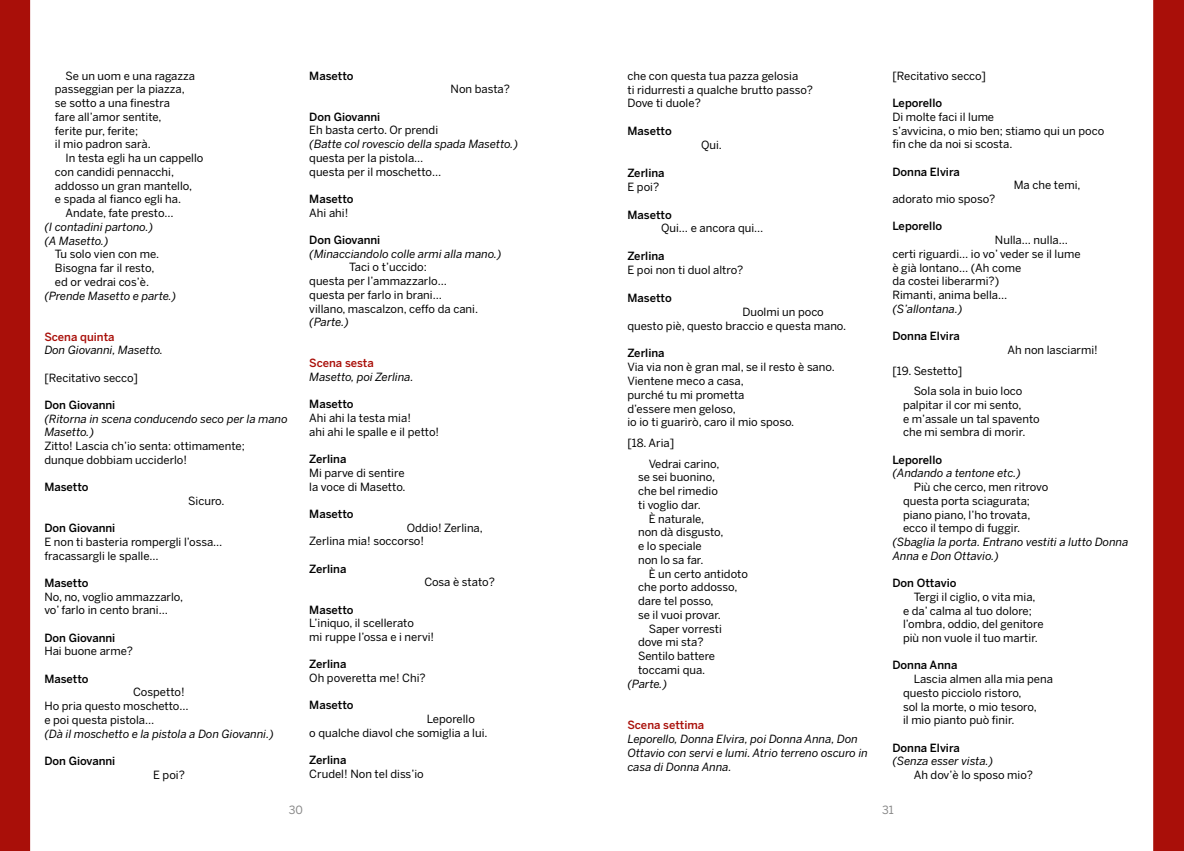
<style>
.page{position:relative;width:1184px;height:851px;background:#fff}
.page>*{position:absolute;margin:0;border:0;box-sizing:border-box;transform-origin:0 0}
.t1{font:11.25px/13.8px "Benton Sans";color:#000}
.t2{font:italic 11.25px/13.8px "Benton Sans";color:#000}
.t3{font:500 11.25px "Benton Sans";color:#000}
.t4{font:500 11.25px "Benton Sans";color:#a90f09}
.t5{font:11.25px "Benton Sans";color:#878787}
</style>
<div class="page">
<svg style="left:1153px;top:0;width:30px;height:850px;background:#ac1813"></svg>
<div style="left:0;top:0;width:30px;height:850px;background:#a90f09"></div>
<p class="t1" style="left:55px;top:68px;width:142px;text-indent:11px">Se un uom e una ragazza passeggian per la piazza, se sotto a una finestra<br>fare all’amor sentite,<br>ferite pur, ferite;<br>il mio padron sarà.</p>
<p class="t1" style="left:66px;top:151px;width:139px">In testa egli ha un cappello</p>
<p class="t1" style="left:55px;top:165px;width:121px">con candidi pennacchi,</p>
<p class="t1" style="left:55px;top:178px;width:139px">addosso un gran mantello,</p>
<p class="t1" style="left:55px;top:192px;width:128px">e spada al fianco egli ha.</p>
<p class="t1" style="left:66px;top:206px;width:110px">Andate, fate presto…</p>
<p class="t2" style="left:44px;top:220px;width:110px">(I contadini partono.) (A Masetto.)</p>
<p class="t1" style="left:55px;top:247px;width:106px">Tu solo vien con me.<br>Bisogna far il resto, ed or vedrai cos’è.</p>
<p class="t2" style="left:44px;top:288px;width:133px">(Prende Masetto e parte.)</p>
<p class="t4" style="left:44px;top:330px;width:72px">Scena quinta</p>
<p class="t2" style="left:44px;top:343px;width:120px">Don Giovanni, Masetto.</p>
<p class="t1" style="left:44px;top:370px;width:95px">[Recitativo secco]</p>
<p class="t3" style="left:44px;top:398px;width:72px">Don Giovanni</p>
<p class="t2" style="left:44px;top:411px;width:245px">(Ritorna in scena conducendo seco per la mano<br>Masetto.)</p>
<p class="t1" style="left:44px;top:439px;width:202px">Zitto! Lascia ch’io senta: ottimamente; dunque dobbiam ucciderlo!</p>
<p class="t3" style="left:44px;top:480px;width:46px">Masetto</p>
<p class="t1" style="left:188px;top:493px;width:38px">Sicuro.</p>
<p class="t3" style="left:44px;top:521px;width:72px">Don Giovanni</p>
<p class="t1" style="left:44px;top:534px;width:179px">E non ti basteria rompergli l’ossa… fracassargli le spalle…</p>
<p class="t3" style="left:44px;top:576px;width:46px">Masetto</p>
<p class="t1" style="left:44px;top:589px;width:140px">No, no, voglio ammazzarlo, vo’ farlo in cento brani…</p>
<p class="t3" style="left:44px;top:630px;width:72px">Don Giovanni</p>
<p class="t1" style="left:44px;top:644px;width:90px">Hai buone arme?</p>
<p class="t3" style="left:44px;top:671px;width:46px">Masetto</p>
<p class="t1" style="left:44px;top:685px;width:146px;text-indent:89px">Cospetto!<br>Ho pria questo moschetto… e poi questa pistola…</p>
<p class="t2" style="left:44px;top:726px;width:231px">(Dà il moschetto e la pistola a Don Giovanni.)</p>
<p class="t3" style="left:44px;top:754px;width:72px">Don Giovanni</p>
<p class="t1" style="left:153px;top:767px;width:33px">E poi?</p>
<p class="t3" style="left:309px;top:69px;width:46px">Masetto</p>
<p class="t1" style="left:450px;top:82px;width:61px">Non basta?</p>
<p class="t3" style="left:309px;top:110px;width:72px">Don Giovanni</p>
<p class="t1" style="left:309px;top:123px;width:130px">Eh basta certo. Or prendi</p>
<p class="t2" style="left:309px;top:137px;width:210px">(Batte col rovescio della spada Masetto.)</p>
<p class="t1" style="left:309px;top:151px;width:133px">questa per la pistola… questa per il moschetto…</p>
<p class="t3" style="left:309px;top:192px;width:46px">Masetto</p>
<p class="t1" style="left:309px;top:205px;width:40px">Ahi ahi!</p>
<p class="t3" style="left:309px;top:233px;width:72px">Don Giovanni</p>
<p class="t2" style="left:309px;top:246px;width:194px">(Minacciandolo colle armi alla mano.)</p>
<p class="t1" style="left:309px;top:260px;width:170px;text-indent:40px">Taci o t’uccido:<br>questa per l’ammazzarlo… questa per farlo in brani… villano, mascalzon, ceffo da cani.</p>
<p class="t2" style="left:309px;top:315px;width:41px">(Parte.)</p>
<p class="t4" style="left:309px;top:356px;width:66px">Scena sesta</p>
<p class="t2" style="left:309px;top:370px;width:106px">Masetto, poi Zerlina.</p>
<p class="t3" style="left:309px;top:397px;width:46px">Masetto</p>
<p class="t1" style="left:309px;top:411px;width:131px">Ahi ahi la testa mia!<br>ahi ahi le spalle e il petto!</p>
<p class="t3" style="left:309px;top:452px;width:39px">Zerlina</p>
<p class="t1" style="left:309px;top:466px;width:98px">Mi parve di sentire la voce di Masetto.</p>
<p class="t3" style="left:309px;top:507px;width:46px">Masetto</p>
<p class="t1" style="left:309px;top:520px;width:175px;text-indent:97px">Oddio! Zerlina,<br>Zerlina mia! soccorso!</p>
<p class="t3" style="left:309px;top:561px;width:39px">Zerlina</p>
<p class="t1" style="left:424px;top:575px;width:72px">Cosa è stato?</p>
<p class="t3" style="left:309px;top:602px;width:46px">Masetto</p>
<p class="t1" style="left:309px;top:616px;width:126px">L’iniquo, il scellerato<br>mi ruppe l’ossa e i nervi!</p>
<p class="t3" style="left:309px;top:657px;width:39px">Zerlina</p>
<p class="t1" style="left:309px;top:671px;width:118px">Oh poveretta me! Chi?</p>
<p class="t3" style="left:309px;top:698px;width:46px">Masetto</p>
<p class="t1" style="left:309px;top:712px;width:180px;text-indent:117px">Leporello<br>o qualche diavol che somiglia a lui.</p>
<p class="t3" style="left:309px;top:753px;width:39px">Zerlina</p>
<p class="t1" style="left:309px;top:766px;width:116px">Crudel! Non tel diss’io</p>
<p class="t1" style="left:627px;top:69px;width:187px">che con questa tua pazza gelosia<br>ti ridurresti a qualche brutto passo?<br>Dove ti duole?</p>
<p class="t3" style="left:627px;top:124px;width:46px">Masetto</p>
<p class="t1" style="left:701px;top:138px;width:22px">Qui.</p>
<p class="t3" style="left:627px;top:166px;width:39px">Zerlina</p>
<p class="t1" style="left:627px;top:179px;width:33px">E poi?</p>
<p class="t3" style="left:627px;top:208px;width:46px">Masetto</p>
<p class="t1" style="left:661px;top:221px;width:104px">Qui… e ancora qui…</p>
<p class="t3" style="left:627px;top:249px;width:39px">Zerlina</p>
<p class="t1" style="left:627px;top:263px;width:117px">E poi non ti duol altro?</p>
<p class="t3" style="left:627px;top:291px;width:46px">Masetto</p>
<p class="t1" style="left:627px;top:304px;width:220px;text-indent:115px">Duolmi un poco questo piè, questo braccio e questa mano.</p>
<p class="t3" style="left:627px;top:346px;width:39px">Zerlina</p>
<p class="t1" style="left:627px;top:360px;width:209px">Via via non è gran mal, se il resto è sano.<br>Vientene meco a casa,<br>purché tu mi prometta<br>d’essere men geloso,<br>io io ti guarirò, caro il mio sposo.</p>
<p class="t1" style="left:648px;top:432px;width:72px;line-height:20.6px;text-indent:-21px">[18. Aria]<br>Vedrai carino,</p>
<p class="t1" style="left:638px;top:470px;width:81px">se sei buonino, che bel rimedio ti voglio dar.</p>
<p class="t1" style="left:638px;top:511px;width:87px;text-indent:11px">È naturale, non dà disgusto, e lo speciale non lo sa far.</p>
<p class="t1" style="left:648px;top:566px;width:101px">È un certo antidoto</p>
<p class="t1" style="left:638px;top:580px;width:101px">che porto addosso,</p>
<p class="t1" style="left:638px;top:594px;width:77px">dare tel posso,</p>
<p class="t1" style="left:638px;top:607px;width:84px">se il vuoi provar.</p>
<p class="t1" style="left:648px;top:621px;width:75px">Saper vorresti</p>
<p class="t1" style="left:638px;top:635px;width:67px">dove mi sta?</p>
<p class="t1" style="left:638px;top:649px;width:79px">Sentilo battere</p>
<p class="t1" style="left:638px;top:662px;width:69px">toccami qua.</p>
<p class="t2" style="left:627px;top:676px;width:41px">(Parte.)</p>
<p class="t4" style="left:627px;top:718px;width:78px">Scena settima</p>
<p class="t2" style="left:627px;top:732px;width:242px">Leporello, Donna Elvira, poi Donna Anna, Don<br>Ottavio con servi e lumi. Atrio terreno oscuro in casa di Donna Anna.</p>
<p class="t1" style="left:892px;top:69px;width:95px">[Recitativo secco]</p>
<p class="t3" style="left:892px;top:96px;width:51px">Leporello</p>
<p class="t1" style="left:892px;top:110px;width:213px">Di molte faci il lume<br>s’avvicina, o mio ben; stiamo qui un poco fin che da noi si scosta.</p>
<p class="t3" style="left:892px;top:165px;width:69px">Donna Elvira</p>
<p class="t1" style="left:1013px;top:178px;width:68px">Ma che temi,</p>
<p class="t1" style="left:892px;top:192px;width:105px">adorato mio sposo?</p>
<p class="t3" style="left:892px;top:219px;width:51px">Leporello</p>
<p class="t1" style="left:892px;top:233px;width:190px;text-indent:102px">Nulla… nulla… certi riguardi… io vo’ veder se il lume è già lontano… (Ah come<br>da costei liberarmi?)<br>Rimanti, anima bella…</p>
<p class="t2" style="left:892px;top:302px;width:71px">(S’allontana.)</p>
<p class="t3" style="left:892px;top:329px;width:69px">Donna Elvira</p>
<p class="t1" style="left:1007px;top:343px;width:92px">Ah non lasciarmi!</p>
<p class="t1" style="left:913px;top:360px;width:110px;line-height:20.6px;text-indent:-21px">[19. Sestetto]<br>Sola sola in buio loco</p>
<p class="t1" style="left:903px;top:398px;width:138px">palpitar il cor mi sento,<br>e m’assale un tal spavento che mi sembra di morir.</p>
<p class="t3" style="left:892px;top:453px;width:51px">Leporello</p>
<p class="t2" style="left:892px;top:466px;width:130px">(Andando a tentone etc.)</p>
<p class="t1" style="left:903px;top:480px;width:147px;text-indent:11px">Più che cerco, men ritrovo questa porta sciagurata; piano piano, l’ho trovata, ecco il tempo di fuggir.</p>
<p class="t2" style="left:892px;top:535px;width:237px">(Sbaglia la porta. Entrano vestiti a lutto Donna<br>Anna e Don Ottavio.)</p>
<p class="t3" style="left:892px;top:576px;width:65px">Don Ottavio</p>
<p class="t1" style="left:903px;top:589px;width:142px;text-indent:11px">Tergi il ciglio, o vita mia, e da’ calma al tuo dolore; l’ombra, oddio, del genitore più non vuole il tuo martir.</p>
<p class="t3" style="left:892px;top:658px;width:66px">Donna Anna</p>
<p class="t1" style="left:903px;top:672px;width:151px;text-indent:11px">Lascia almen alla mia pena questo picciolo ristoro,<br>sol la morte, o mio tesoro,<br>il mio pianto può finir.</p>
<p class="t3" style="left:892px;top:740px;width:69px">Donna Elvira</p>
<p class="t2" style="left:892px;top:754px;width:102px">(Senza esser vista.)</p>
<p class="t1" style="left:913px;top:768px;width:121px">Ah dov’è lo sposo mio?</p>
<p class="t5" style="left:289px;top:803px;width:16px">30</p>
<p class="t5" style="left:882px;top:803px;width:13px">31</p>
</div>
